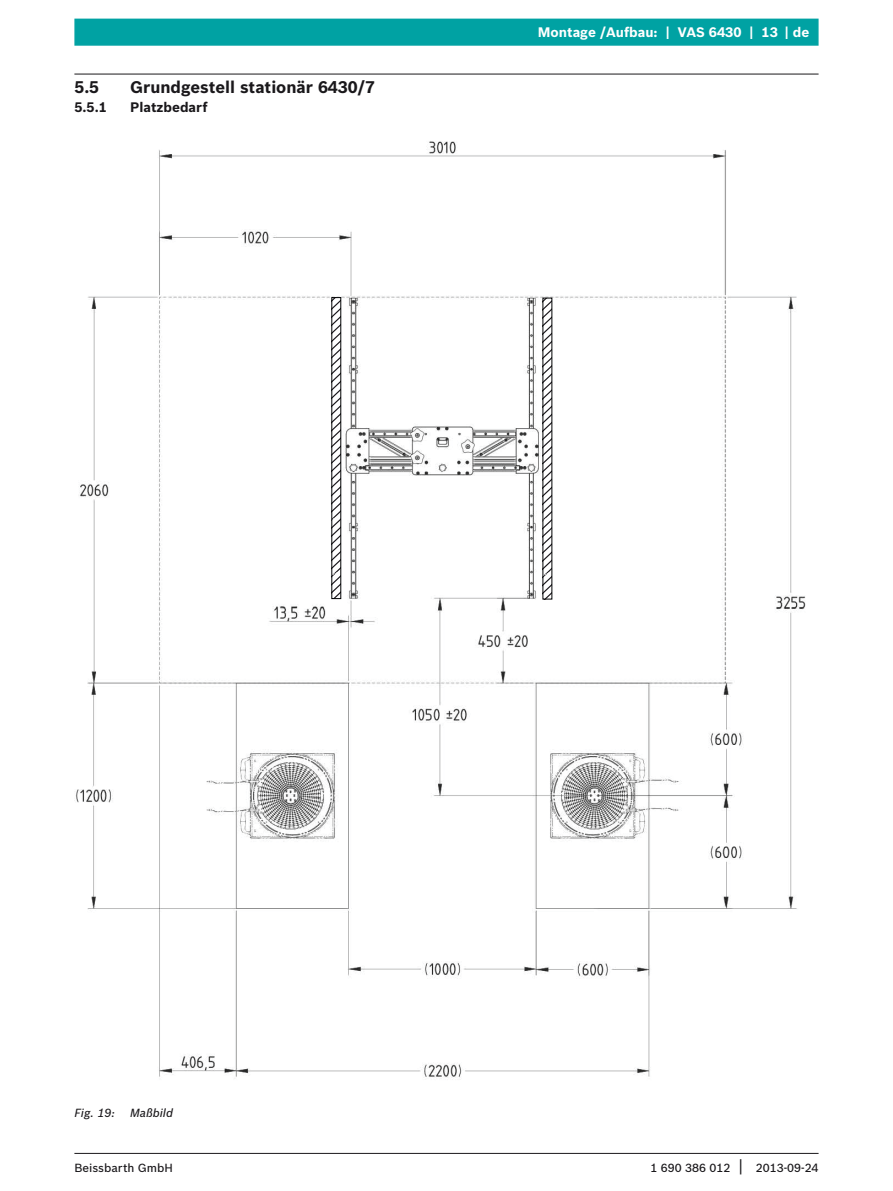
<style>
.page{position:relative;width:893px;height:1191px;background:#fff}
.page>*{position:absolute;margin:0;border:0;box-sizing:border-box;transform-origin:0 0}
.t1{font:700 16.5px "Bosch Sans";color:#1a181b}
.t2{font:700 13.5px "Bosch Sans";color:#fff}
.t3{font:700 13.5px "Bosch Sans";color:#1a181b}
.t4{font:500 11.55px "Bosch Sans";color:#1a181b}
.t5{font:italic 500 11.55px "Bosch Sans";color:#1a181b}
.s1{font-weight:400;font-size:16.5px}
</style>
<div class="page">
<div style="left:74px;top:19px;width:745px;height:27px;background:#00a2a3;border:2px solid #00a2a3"></div>
<hr style="left:74px;top:1153px;width:745px;height:1px;background:#1a181b">
<hr style="left:74px;top:74px;width:745px;height:1px;background:#1a181b">
<img style="left:76px;top:141px;width:730px;height:938px">
<svg style="left:548px;top:311px;width:10px;height:299px"></svg>
<svg style="left:544px;top:300px;width:6px;height:297px"></svg>
<div style="left:542px;top:298px;width:10px;height:301px;border:1px solid #020304"></div>
<svg style="left:333px;top:299px;width:6px;height:298px"></svg>
<div style="left:331px;top:297px;width:10px;height:302px;border:1px solid #020304"></div>
<h1 class="t1" style="left:74px;top:77px;width:26px">5.5</h1>
<h1 class="t1" style="left:130px;top:77px;width:246px">Grundgestell stationär 6430/7</h1>
<p class="t3" style="left:74px;top:98px;width:34px">5.5.1</p>
<p class="t3" style="left:130px;top:98px;width:79px">Platzbedarf</p>
<p class="t2" style="left:538px;top:24px;width:273px">Montage /Aufbau: | VAS 6430 | 13 | de</p>
<p class="t5" style="left:74px;top:1105px;width:42px">Fig. 19:</p>
<p class="t5" style="left:130px;top:1105px;width:44px">Maßbild</p>
<p class="t4" style="left:74px;top:1161px;width:100px">Beissbarth GmbH</p>
<p class="t4" style="left:650px;top:1161px;width:170px">1 690 386 012 <span class="s1">|</span> 2013-09-24</p>
</div>
